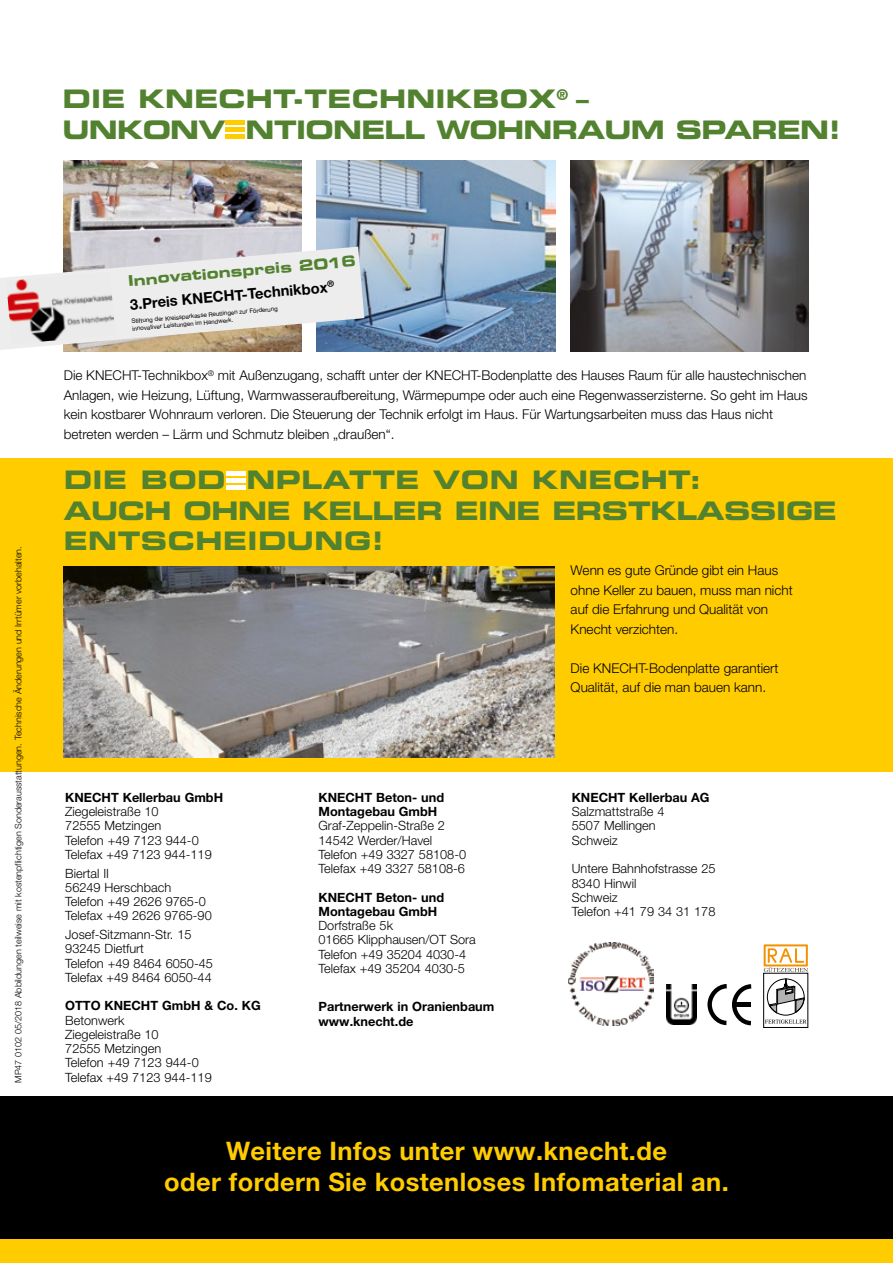
<style>
.page{position:relative;width:893px;height:1263px;background:#fff}
.page>*{position:absolute;margin:0;border:0;box-sizing:border-box;transform-origin:0 0}
.t1{font:700 25.5px/30.6px "Helvetica Neue LT Pro";letter-spacing:.015em;color:#fc0;text-align:center}
.t2{font:25.5px/30.6px "Eurostile LT Std Bold Ex 2";letter-spacing:.02em;color:#52822f}
.t3{font:25.5px/30.6px "Eurostile LT Std Bold Ex 2";letter-spacing:-.015em;color:#52822f}
.t4{font:700 14.7px "Helvetica Neue";color:#000}
.t5{font:14.7px "Eurostile Bold Extended Two";color:#528230}
.t6{font:300 13.5px/19.5px "Helvetica Neue LT Pro";color:#000}
.t7{font:300 12.75px/14.2px "Helvetica Neue LT Pro";color:#000}
.t8{font:700 12.75px/14.2px "Helvetica Neue LT Pro";color:#000}
.t9{font:300 9px "Helvetica Neue LT Pro";color:#000}
.t10{font:8.1px "Minion Pro";color:#000}
.t11{font:6.15px/7.4px "Helvetica Neue";color:#000}
</style>
<div class="page">
<div style="left:0;top:1239px;width:893px;height:24px;background:#fc0"></div>
<div style="left:0;top:1096px;width:893px;height:143px;background:#000"></div>
<div style="left:0;top:458px;width:893px;height:313px;background:#fc0"></div>
<img style="left:64px;top:161px;width:238px;height:86px">
<img style="left:64px;top:567px;width:490px;height:190px">
<hr style="left:226px;top:121px;width:19px;height:4px;background:#fc0">
<hr style="left:226px;top:128px;width:19px;height:4px;background:#fc0">
<hr style="left:226px;top:135px;width:19px;height:4px;background:#fc0">
<hr style="left:226px;top:471px;width:20px;height:4px;background:#fff">
<hr style="left:226px;top:478px;width:20px;height:4px;background:#fff">
<hr style="left:226px;top:485px;width:20px;height:4px;background:#fff">
<img style="left:317px;top:161px;width:239px;height:190px">
<img style="left:570px;top:161px;width:239px;height:190px">
<svg style="left:0;top:247px;width:364px;height:105px;background:#d7d2d0"></svg>
<div style="left:763px;top:973px;width:45px;height:55px;border:1px solid #000"></div>
<svg style="left:764px;top:944px;width:44px;height:28px"></svg>
<svg style="left:765px;top:1020px;width:41px;height:3px"></svg>
<div style="left:767px;top:979px;width:37px;height:36px;border:1px solid #000;border-radius:50%"></div>
<svg style="left:769px;top:979px;width:35px;height:34px"></svg>
<svg style="left:707px;top:984px;width:45px;height:42px"></svg>
<div style="left:733px;top:1002px;width:18px;height:5px;background:#000"></div>
<img style="left:569px;top:942px;width:84px;height:83px">
<img style="left:666px;top:984px;width:30px;height:41px">
<h1 class="t3" style="left:63px;top:83px;width:780px">DIE KNECHT-TECHNIKBOX<sup>®</sup> –<br>UNKONV NTIONELL WOHNRAUM SPAREN!</h1>
<p class="t9" style="left:13px;top:1083px;width:538px;rotate:-90deg">MP47 0102 05/2018 Abbildungen teilweise mit kostenpflichtigen Sonderausstattungen. Technische Änderungen und Irrtümer vorbehalten.</p>
<p class="t5" style="left:127px;top:270px;width:230px;rotate:-5deg">Innovationspreis 2016</p>
<p class="t4" style="left:129px;top:295px;width:207px;rotate:-5deg">3.Preis KNECHT-Technikbox<sup>®</sup></p>
<p class="t11" style="left:131px;top:317px;width:148px;rotate:-5deg">Stiftung der Kreissparkasse Reutlingen zur Förderung innovativer Leistungen im Handwerk.</p>
<p class="t6" style="left:64px;top:366px;width:745px">Die KNECHT-Technikbox<sup>®</sup> mit Außenzugang, schafft unter der KNECHT-Bodenplatte des Hauses Raum für alle haustechnischen Anlagen, wie Heizung, Lüftung, Warmwasseraufbereitung, Wärmepumpe oder auch eine Regenwasserzisterne. So geht im Haus kein kostbarer Wohnraum verloren. Die Steuerung der Technik erfolgt im Haus. Für Wartungsarbeiten muss das Haus nicht betreten werden – Lärm und Schmutz bleiben „draußen“.</p>
<p class="t10" style="left:346px;top:374px;width:69px;rotate:-5deg">15.11.2016 15:45:18</p>
<h1 class="t2" style="left:64px;top:464px;width:774px">DIE BOD NPLATTE VON KNECHT:<br>AUCH OHNE KELLER EINE ERSTKLASSIGE<br>ENTSCHEIDUNG!</h1>
<p class="t6" style="left:571px;top:561px;width:224px">Wenn es gute Gründe gibt ein Haus ohne Keller zu bauen, muss man nicht auf die Erfahrung und Qualität von<br>Knecht verzichten.</p>
<p class="t6" style="left:571px;top:658px;width:209px">Die KNECHT-Bodenplatte garantiert<br>Qualität, auf die man bauen kann.</p>
<p class="t8" style="left:65px;top:790px;width:159px">KNECHT Kellerbau GmbH</p>
<p class="t7" style="left:65px;top:804px;width:148px">Ziegeleistraße 10<br>72555 Metzingen<br>Telefon +49 7123 944-0<br>Telefax +49 7123 944-119</p>
<p class="t7" style="left:65px;top:866px;width:148px">Biertal II<br>56249 Herschbach<br>Telefon +49 2626 9765-0<br>Telefax +49 2626 9765-90</p>
<p class="t7" style="left:65px;top:927px;width:149px">Josef-Sitzmann-Str. 15<br>93245 Dietfurt<br>Telefon +49 8464 6050-45<br>Telefax +49 8464 6050-44</p>
<p class="t8" style="left:65px;top:998px;width:197px">OTTO KNECHT GmbH &amp; Co. KG</p>
<p class="t7" style="left:65px;top:1013px;width:148px">Betonwerk<br>Ziegeleistraße 10<br>72555 Metzingen<br>Telefon +49 7123 944-0<br>Telefax +49 7123 944-119</p>
<p class="t8" style="left:319px;top:790px;width:127px">KNECHT Beton- und<br>Montagebau GmbH</p>
<p class="t7" style="left:319px;top:818px;width:149px">Graf-Zeppelin-Straße 2<br>14542 Werder/Havel<br>Telefon +49 3327 58108-0<br>Telefax +49 3327 58108-6</p>
<p class="t8" style="left:319px;top:890px;width:127px">KNECHT Beton- und<br>Montagebau GmbH</p>
<p class="t7" style="left:319px;top:918px;width:159px">Dorfstraße 5k<br>01665 Klipphausen/OT Sora<br>Telefon +49 35204 4030-4<br>Telefax +49 35204 4030-5</p>
<p class="t8" style="left:319px;top:999px;width:177px">Partnerwerk in Oranienbaum www.knecht.de</p>
<p class="t8" style="left:572px;top:790px;width:139px">KNECHT Kellerbau AG</p>
<p class="t7" style="left:572px;top:804px;width:94px">Salzmattstraße 4<br>5507 Mellingen<br>Schweiz</p>
<p class="t7" style="left:572px;top:861px;width:145px">Untere Bahnhofstrasse 25<br>8340 Hinwil<br>Schweiz<br>Telefon +41 79 34 31 178</p>
<h1 class="t1" style="left:164px;top:1135px;width:566px">Weitere Infos unter www.knecht.de<br>oder fordern Sie kostenloses Infomaterial an.</h1>
</div>
